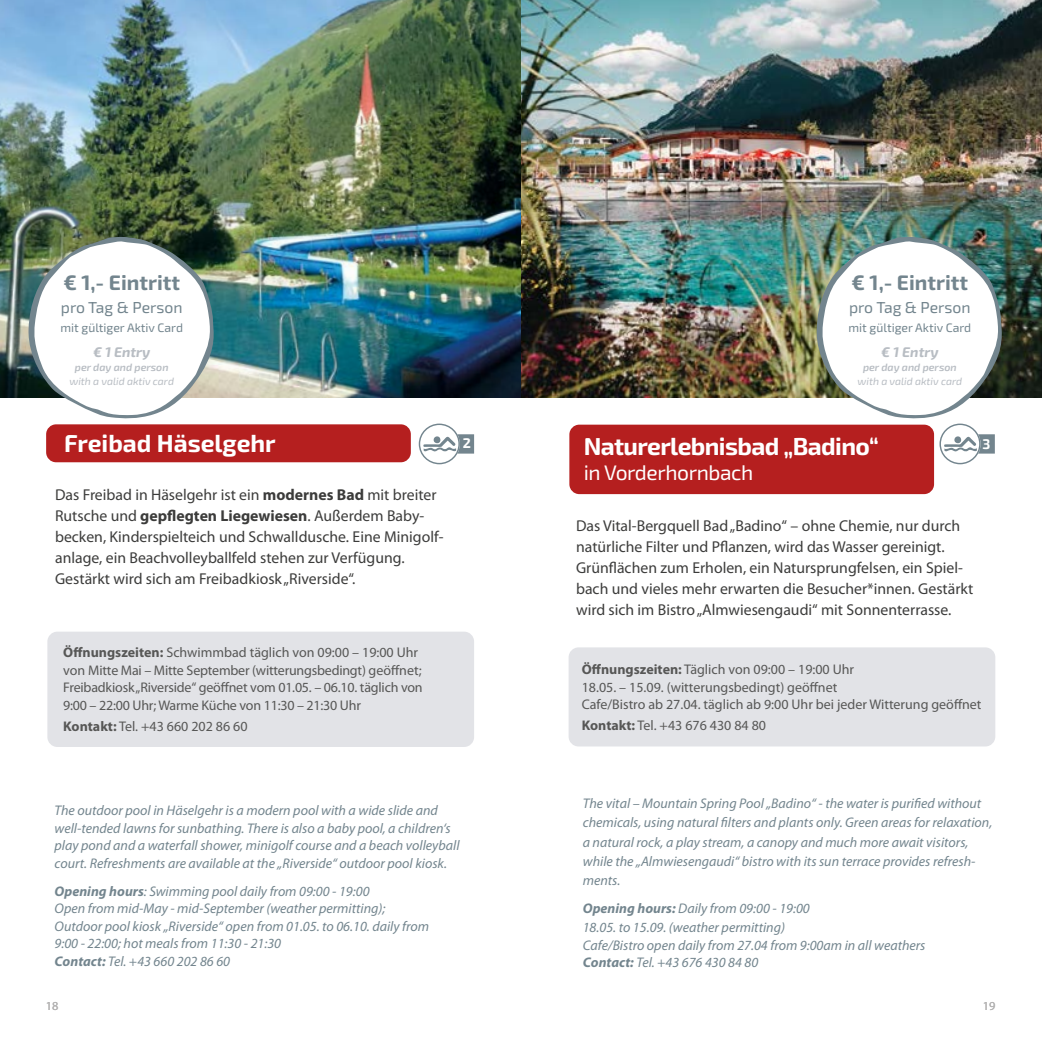
<style>
.page{position:relative;width:1042px;height:1042px;background:#fff}
.page>*{position:absolute;margin:0;border:0;box-sizing:border-box;transform-origin:0 0}
.t1{font:700 24.5px "Exo 2";letter-spacing:-.025em;color:#fff}
.t2{font:700 24.5px "Exo 2";color:#fff}
.t3{font:700 21px "Exo 2";color:#73858e}
.t4{font:21px "Exo 2";letter-spacing:-.02em;color:#fff}
.t5{font:15.75px/21px "Myriad Pro";color:#3c3c3b}
.t6{font:15.75px "Exo 2";color:#73858e}
.t7{font:italic 14px/17.5px "Myriad Pro";color:#73858e}
.t8{font:14px/17.5px "Myriad Pro";color:#575756}
.t9{font:italic 700 14px "Exo 2";color:#b8bdc3}
.t10{font:700 14px "Exo 2";color:#fff}
.t11{font:12.25px "Exo 2";color:#73858e}
.t12{font:12.25px "Myriad Pro";color:#b3b2b2}
.t13{font:italic 10.5px "Exo 2";color:#b8bdc3}
.t14{font:italic 600 10.5px "Exo 2";color:#b8bdc3}
.s1{font-weight:700}
</style>
<div class="page">
<div style="left:569px;top:425px;width:365px;height:69px;background:#b51f1f;border-radius:10px"></div>
<div style="left:46px;top:424px;width:365px;height:38px;background:#b51f1f;border-radius:10px"></div>
<div style="left:47px;top:631px;width:427px;height:116px;background:#e2e3e7;border-radius:10px"></div>
<div style="left:568px;top:647px;width:427px;height:99px;background:#e2e3e7;border-radius:10px"></div>
<img style="left:0;top:0;width:1042px;height:397px">
<svg style="left:28px;top:236px;width:189px;height:183px"></svg>
<svg style="left:419px;top:423px;width:55px;height:41px"></svg>
<svg style="left:816px;top:236px;width:189px;height:228px"></svg>
<h2 class="t3" style="left:63px;top:268px;width:118px">€ 1,- Eintritt</h2>
<p class="t6" style="left:61px;top:296px;width:123px">pro Tag &amp; Person</p>
<p class="t11" style="left:60px;top:319px;width:124px">mit gültiger Aktiv Card</p>
<p class="t9" style="left:93px;top:342px;width:59px">€ 1 Entry</p>
<p class="t14" style="left:75px;top:360px;width:95px">per day and person</p>
<p class="t13" style="left:69px;top:374px;width:106px">with a valid aktiv card</p>
<h1 class="t2" style="left:64px;top:426px;width:213px">Freibad Häselgehr</h1>
<p class="t5" style="left:55px;top:484px;width:390px">Das Freibad in Häselgehr ist ein <span class="s1">modernes Bad</span> mit breiter Rutsche und <span class="s1">gepflegten Liegewiesen</span>. Außerdem Baby&shy;becken, Kinderspielteich und Schwalldusche. Eine Minigolf&shy;anlage, ein Beachvolleyballfeld stehen zur Verfügung.<br>Gestärkt wird sich am Freibadkiosk „Riverside“.</p>
<p class="t8" style="left:63px;top:643px;width:361px"><span class="s1">Öffnungszeiten:</span> Schwimmbad täglich von 09:00 – 19:00 Uhr von Mitte Mai – Mitte September (witterungsbedingt) geöffnet; Freibadkiosk „Riverside“ geöffnet vom 01.05. – 06.10. täglich von 9:00 – 22:00 Uhr; Warme Küche von 11:30 – 21:30 Uhr</p>
<p class="t8" style="left:63px;top:717px;width:186px"><span class="s1">Kontakt:</span> Tel. +43 660 202 86 60</p>
<h2 class="t3" style="left:851px;top:268px;width:118px">€ 1,- Eintritt</h2>
<p class="t6" style="left:849px;top:296px;width:123px">pro Tag &amp; Person</p>
<p class="t11" style="left:848px;top:319px;width:124px">mit gültiger Aktiv Card</p>
<p class="t9" style="left:881px;top:342px;width:59px">€ 1 Entry</p>
<p class="t14" style="left:863px;top:360px;width:95px">per day and person</p>
<p class="t13" style="left:857px;top:374px;width:106px">with a valid aktiv card</p>
<h1 class="t1" style="left:584px;top:429px;width:296px">Naturerlebnisbad „Badino“</h1>
<h2 class="t4" style="left:584px;top:458px;width:171px">in Vorderhornbach</h2>
<p class="t10" style="left:463px;top:434px;width:10px">2</p>
<p class="t10" style="left:982px;top:434px;width:9px">3</p>
<p class="t5" style="left:576px;top:515px;width:399px">Das Vital-Bergquell Bad „Badino“ – ohne Chemie, nur durch natürliche Filter und Pflanzen, wird das Wasser gereinigt.<br>Grünflächen zum Erholen, ein Natursprungfelsen, ein Spiel&shy;bach und vieles mehr erwarten die Besucher*innen. Gestärkt wird sich im Bistro „Almwiesengaudi“ mit Sonnenterrasse.</p>
<p class="t8" style="left:582px;top:660px;width:401px"><span class="s1">Öffnungszeiten:</span> Täglich von 09:00 – 19:00 Uhr<br>18.05. – 15.09. (witterungsbedingt) geöffnet<br>Cafe/Bistro ab 27.04. täglich ab 9:00 Uhr bei jeder Witterung geöffnet</p>
<p class="t8" style="left:582px;top:716px;width:186px"><span class="s1">Kontakt:</span> Tel. +43 676 430 84 80</p>
<p class="t7" style="left:55px;top:801px;width:406px">The outdoor pool in Häselgehr is a modern pool with a wide slide and well-tended lawns for sunbathing. There is also a baby pool, a children‘s play pond and a waterfall shower, minigolf course and a beach volleyball court. Refreshments are available at the „Riverside“ outdoor pool kiosk.</p>
<p class="t7" style="left:55px;top:882px;width:376px"><span class="s1">Opening hours</span>: Swimming pool daily from 09:00 - 19:00<br>Open from mid-May - mid-September (weather permitting); Outdoor pool kiosk „Riverside“ open from 01.05. to 06.10. daily from 9:00 - 22:00; hot meals from 11:30 - 21:30<br><span class="s1">Contact:</span> Tel. +43 660 202 86 60</p>
<p class="t7" style="left:583px;top:793px;width:411px;line-height:19.2px">The vital – Mountain Spring Pool „Badino“ - the water is purified without chemicals, using natural filters and plants only. Green areas for relaxation, a natural rock, a play stream, a canopy and much more await visitors, while the „Almwiesengaudi“ bistro with its sun terrace provides refresh&shy;ments.</p>
<p class="t7" style="left:583px;top:898px;width:229px;line-height:19.2px"><span class="s1">Opening hours:</span> Daily from 09:00 - 19:00<br>18.05. to 15.09. (weather permitting)</p>
<p class="t7" style="left:583px;top:936px;width:344px">Cafe/Bistro open daily from 27.04 from 9:00am in all weathers<br><span class="s1">Contact:</span> Tel. +43 676 430 84 80</p>
<p class="t12" style="left:46px;top:998px;width:14px">18</p>
<p class="t12" style="left:983px;top:998px;width:14px">19</p>
</div>
